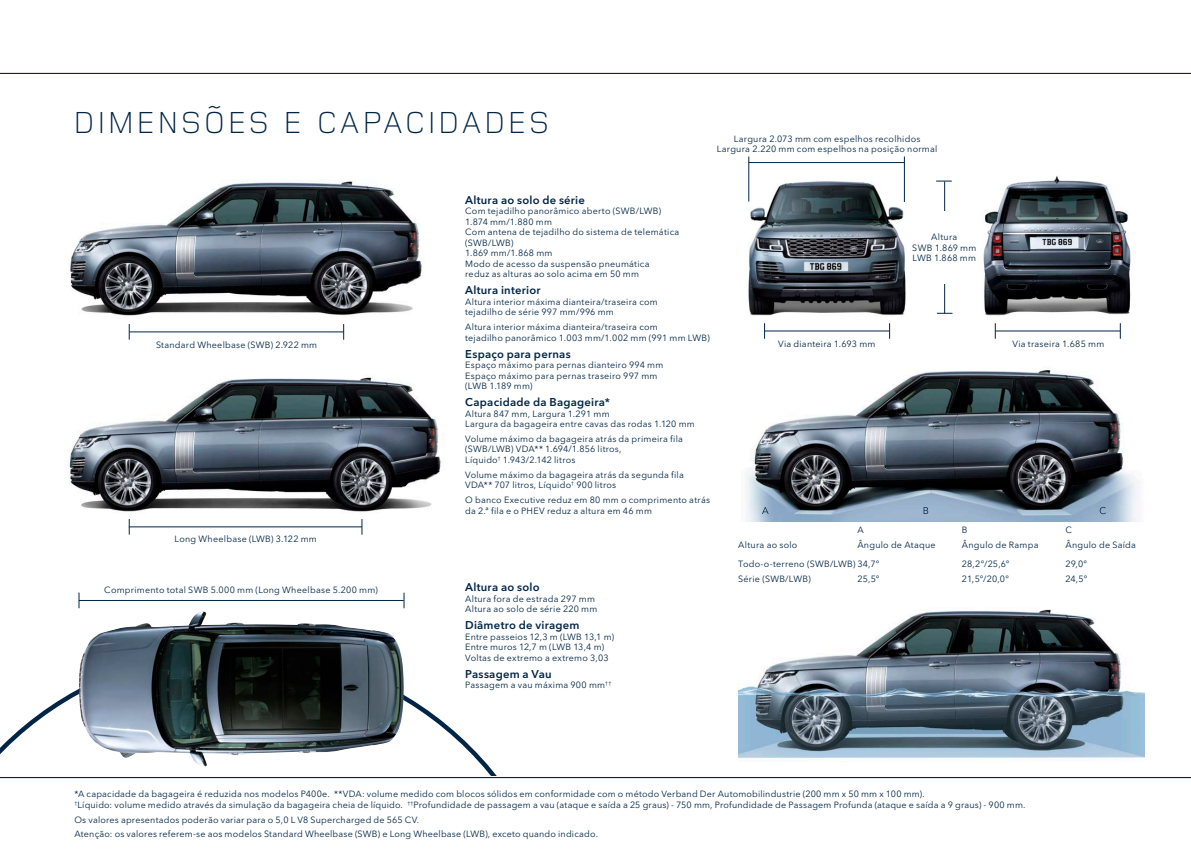
<style>
.page{position:relative;width:1191px;height:851px;background:#fff}
.page>*{position:absolute;margin:0;border:0;box-sizing:border-box;transform-origin:0 0}
.L405_20MY_GE_LR_MAIN{font:300 31.5px "Land Rover Wide";letter-spacing:-.01em;color:#002546}
.L405_20MY_GE_LR_BODY{font:600 11.25px "Avenir Next W1 G";letter-spacing:.02em;color:#002546}
.L405_20MY_GE_LR_BODY-2{font:9px/10.5px "Avenir Next W1 G";letter-spacing:.025em;color:#002546}
.L405_20MY_GE_LR_CAVE{font:9px/10.5px "Avenir Next W1 G";letter-spacing:.02em;color:#002546}
.L405_20MY_GE_LR_TABL{font:9px/10.5px "Avenir Next W1 G";letter-spacing:.025em;color:#002546;text-align:center}
</style>
<div class="page">
<svg style="left:0;top:649px;width:497px;height:130px"></svg>
<img style="left:79px;top:611px;width:317px;height:155px">
<img style="left:68px;top:377px;width:373px;height:135px">
<img style="left:748px;top:170px;width:158px;height:156px">
<img style="left:747px;top:370px;width:391px;height:152px">
<img style="left:983px;top:176px;width:148px;height:152px">
<img style="left:70px;top:181px;width:352px;height:135px">
<img style="left:738px;top:609px;width:406px;height:150px">
<hr style="left:0;top:73px;width:1191px;height:1px;background:#002546">
<div style="left:438px;top:776px;width:185px;height:74px;background:#fff"></div>
<hr style="left:0;top:776px;width:1191px;height:2px;background:#002546">
<hr style="left:764px;top:330px;width:125px;height:1px;background:#002546">
<svg style="left:764px;top:323px;width:1px;height:16px"></svg>
<svg style="left:889px;top:323px;width:1px;height:16px"></svg>
<hr style="left:129px;top:331px;width:215px;height:1px;background:#002546">
<svg style="left:129px;top:324px;width:1px;height:15px"></svg>
<svg style="left:343px;top:324px;width:1px;height:15px"></svg>
<hr style="left:944px;top:181px;width:1px;height:132px;background:#002546">
<svg style="left:937px;top:313px;width:15px;height:1px"></svg>
<svg style="left:936px;top:181px;width:15px;height:1px"></svg>
<hr style="left:129px;top:526px;width:233px;height:1px;background:#002546">
<svg style="left:129px;top:519px;width:1px;height:15px"></svg>
<svg style="left:361px;top:519px;width:1px;height:15px"></svg>
<hr style="left:79px;top:600px;width:325px;height:1px;background:#002546">
<svg style="left:79px;top:592px;width:1px;height:16px"></svg>
<svg style="left:403px;top:592px;width:1px;height:16px"></svg>
<hr style="left:749px;top:162px;width:155px;height:1px;background:#002546">
<hr style="left:748px;top:156px;width:1px;height:45px;background:#002546">
<hr style="left:904px;top:156px;width:1px;height:46px;background:#002546">
<hr style="left:995px;top:330px;width:125px;height:1px;background:#002546">
<svg style="left:995px;top:323px;width:1px;height:16px"></svg>
<svg style="left:1120px;top:323px;width:1px;height:16px"></svg>
<svg style="left:762px;top:507px;width:6px;height:7px"></svg>
<svg style="left:1099px;top:507px;width:6px;height:7px"></svg>
<svg style="left:923px;top:507px;width:5px;height:7px"></svg>
<p class="L405_20MY_GE_LR_MAIN" style="left:72px;top:100px;width:480px">DIMENSÕES E CAPACIDADES</p>
<p class="L405_20MY_GE_LR_TABL" style="left:717px;top:132px;width:222px">Largura 2.073 mm com espelhos recolhidos<br>Largura 2.220 mm com espelhos na posição normal</p>
<p class="L405_20MY_GE_LR_TABL" style="left:156px;top:338px;width:163px">Standard Wheelbase (SWB) 2.922 mm</p>
<p class="L405_20MY_GE_LR_BODY" style="left:465px;top:191px;width:121px">Altura ao solo de série</p>
<p class="L405_20MY_GE_LR_BODY-2" style="left:465px;top:205px;width:216px">Com tejadilho panorâmico aberto (SWB/LWB)<br>1.874 mm/1.880 mm<br>Com antena de tejadilho do sistema de telemática (SWB/LWB)<br>1.869 mm/1.868 mm<br>Modo de acesso da suspensão pneumática<br>reduz as alturas ao solo acima em 50 mm</p>
<p class="L405_20MY_GE_LR_BODY" style="left:465px;top:281px;width:77px">Altura interior</p>
<p class="L405_20MY_GE_LR_BODY-2" style="left:465px;top:295px;width:194px">Altura interior máxima dianteira/traseira com tejadilho de série 997 mm/996 mm</p>
<p class="L405_20MY_GE_LR_BODY-2" style="left:465px;top:321px;width:246px">Altura interior máxima dianteira/traseira com<br>tejadilho panorâmico 1.003 mm/1.002 mm (991 mm LWB)</p>
<p class="L405_20MY_GE_LR_BODY" style="left:465px;top:344px;width:107px">Espaço para pernas</p>
<p class="L405_20MY_GE_LR_BODY-2" style="left:465px;top:359px;width:200px">Espaço máximo para pernas dianteiro 994 mm<br>Espaço máximo para pernas traseiro 997 mm (LWB 1.189 mm)</p>
<p class="L405_20MY_GE_LR_BODY" style="left:465px;top:393px;width:146px">Capacidade da Bagageira*</p>
<p class="L405_20MY_GE_LR_BODY-2" style="left:465px;top:407px;width:231px">Altura 847 mm, Largura 1.291 mm<br>Largura da bagageira entre cavas das rodas 1.120 mm</p>
<p class="L405_20MY_GE_LR_BODY-2" style="left:465px;top:432px;width:219px">Volume máximo da bagageira atrás da primeira fila (SWB/LWB) VDA** 1.694/1.856 litros,<br>Líquido<sup>†</sup> 1.943/2.142 litros</p>
<p class="L405_20MY_GE_LR_BODY-2" style="left:465px;top:468px;width:220px">Volume máximo da bagageira atrás da segunda fila<br>VDA** 707 litros, Líquido<sup>†</sup> 900 litros</p>
<p class="L405_20MY_GE_LR_BODY-2" style="left:465px;top:493px;width:246px">O banco Executive reduz em 80 mm o comprimento atrás da 2.ª fila e o PHEV reduz a altura em 46 mm</p>
<p class="L405_20MY_GE_LR_TABL" style="left:778px;top:337px;width:99px">Via dianteira 1.693 mm</p>
<p class="L405_20MY_GE_LR_TABL" style="left:931px;top:231px;width:28px">Altura</p>
<p class="L405_20MY_GE_LR_TABL" style="left:912px;top:241px;width:66px">SWB 1.869 mm</p>
<p class="L405_20MY_GE_LR_TABL" style="left:912px;top:252px;width:65px">LWB 1.868 mm</p>
<p class="L405_20MY_GE_LR_TABL" style="left:1012px;top:337px;width:93px">Via traseira 1.685 mm</p>
<p class="L405_20MY_GE_LR_TABL" style="left:857px;top:523px;width:8px">A</p>
<p class="L405_20MY_GE_LR_TABL" style="left:962px;top:523px;width:7px">B</p>
<p class="L405_20MY_GE_LR_TABL" style="left:1065px;top:523px;width:8px">C</p>
<p class="L405_20MY_GE_LR_TABL" style="left:175px;top:533px;width:144px">Long Wheelbase (LWB) 3.122 mm</p>
<p class="L405_20MY_GE_LR_TABL" style="left:104px;top:583px;width:275px">Comprimento total SWB 5.000 mm (Long Wheelbase 5.200 mm)</p>
<p class="L405_20MY_GE_LR_BODY" style="left:465px;top:578px;width:76px">Altura ao solo</p>
<p class="L405_20MY_GE_LR_BODY-2" style="left:465px;top:592px;width:134px">Altura fora de estrada 297 mm<br>Altura ao solo de série 220 mm</p>
<p class="L405_20MY_GE_LR_BODY" style="left:465px;top:616px;width:116px">Diâmetro de viragem</p>
<p class="L405_20MY_GE_LR_BODY-2" style="left:465px;top:630px;width:151px">Entre passeios 12,3 m (LWB 13,1 m)<br>Entre muros 12,7 m (LWB 13,4 m)<br>Voltas de extremo a extremo 3,03</p>
<p class="L405_20MY_GE_LR_BODY" style="left:465px;top:664px;width:88px">Passagem a Vau</p>
<p class="L405_20MY_GE_LR_BODY-2" style="left:465px;top:679px;width:148px">Passagem a vau máxima 900 mm<sup>††</sup></p>
<p class="L405_20MY_GE_LR_TABL" style="left:738px;top:538px;width:61px">Altura ao solo</p>
<p class="L405_20MY_GE_LR_TABL" style="left:857px;top:538px;width:80px">Ângulo de Ataque</p>
<p class="L405_20MY_GE_LR_TABL" style="left:962px;top:538px;width:78px">Ângulo de Rampa</p>
<p class="L405_20MY_GE_LR_TABL" style="left:1065px;top:538px;width:72px">Ângulo de Saída</p>
<p class="L405_20MY_GE_LR_TABL" style="left:738px;top:557px;width:143px">Todo-o-terreno (SWB/LWB) 34,7°</p>
<p class="L405_20MY_GE_LR_TABL" style="left:962px;top:557px;width:49px">28,2°/25,6°</p>
<p class="L405_20MY_GE_LR_TABL" style="left:1065px;top:557px;width:23px">29,0°</p>
<p class="L405_20MY_GE_LR_TABL" style="left:738px;top:572px;width:74px">Série (SWB/LWB)</p>
<p class="L405_20MY_GE_LR_TABL" style="left:857px;top:572px;width:24px">25,5°</p>
<p class="L405_20MY_GE_LR_TABL" style="left:962px;top:572px;width:49px">21,5°/20,0°</p>
<p class="L405_20MY_GE_LR_TABL" style="left:1065px;top:572px;width:23px">24,5°</p>
<p class="L405_20MY_GE_LR_CAVE" style="left:74px;top:788px;width:952px">*A capacidade da bagageira é reduzida nos modelos P400e. **VDA: volume medido com blocos sólidos em conformidade com o método Verband Der Automobilindustrie (200 mm x 50 mm x 100 mm).<br><sup>†</sup>Líquido: volume medido através da simulação da bagageira cheia de líquido. <sup>††</sup>Profundidade de passagem a vau (ataque e saída a 25 graus) - 750 mm, Profundidade de Passagem Profunda (ataque e saída a 9 graus) - 900 mm.</p>
<p class="L405_20MY_GE_LR_CAVE" style="left:74px;top:813px;width:346px">Os valores apresentados poderão variar para o 5,0 L V8 Supercharged de 565 CV.</p>
<p class="L405_20MY_GE_LR_CAVE" style="left:74px;top:828px;width:525px">Atenção: os valores referem-se aos modelos Standard Wheelbase (SWB) e Long Wheelbase (LWB), exceto quando indicado.</p>
</div>
